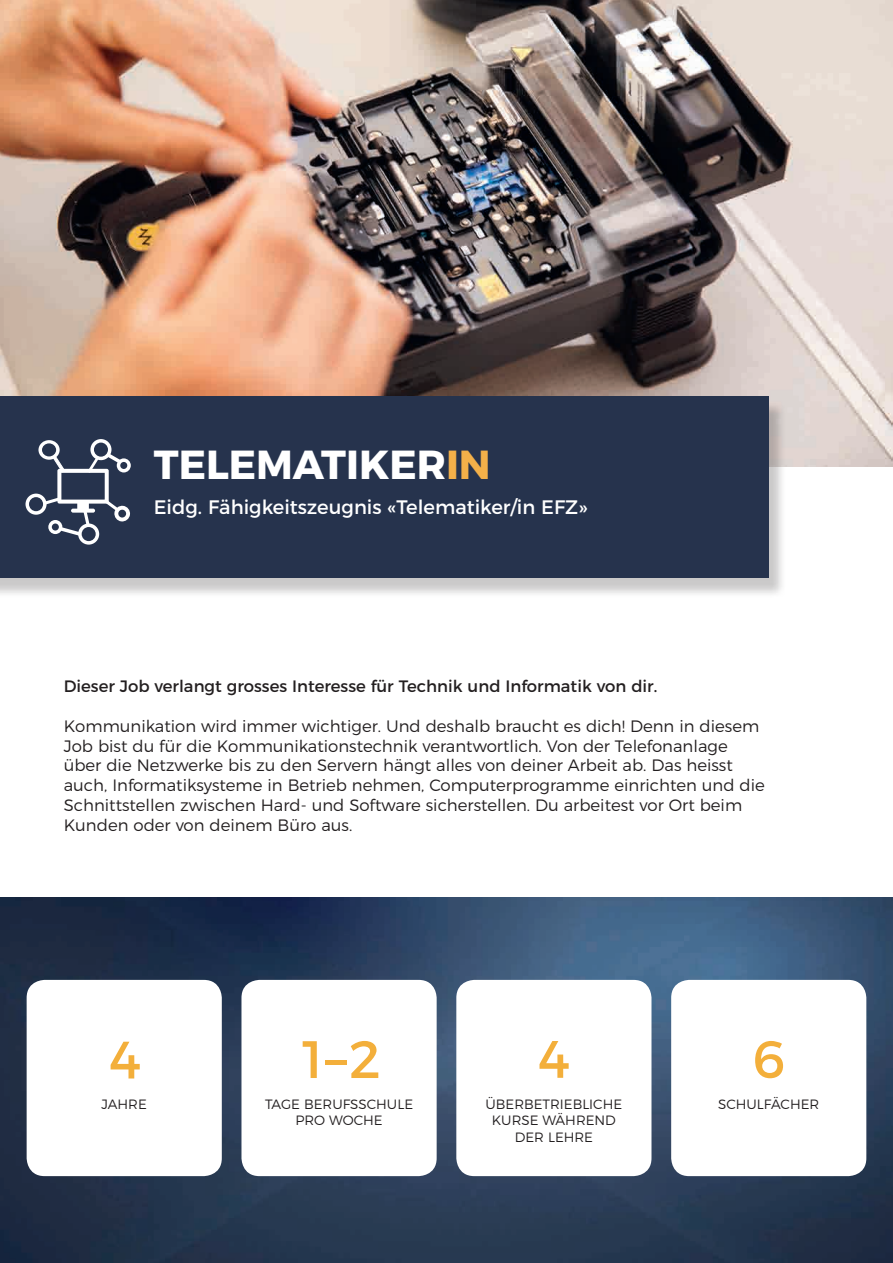
<style>
.page{position:relative;width:893px;height:1263px;background:#fff}
.page>*{position:absolute;margin:0;border:0;box-sizing:border-box;transform-origin:0 0}
.t1{font:52.5px "Montserrat";color:#f3af3b}
.t2{font:700 40.5px "Montserrat";color:#fff}
.t3{font:19.5px "Montserrat";color:#fff}
.t4{font:300 16.5px/19.8px "Montserrat";color:#231f20}
.t5{font:16.5px "Montserrat";color:#231f20}
.t6{font:300 13.5px/16.2px "Montserrat";color:#231f20;text-align:center}
.s1{color:#f3b049}
</style>
<div class="page">
<img style="left:0;top:897px;width:893px;height:366px">
<img style="left:0;top:0;width:893px;height:467px">
<div style="left:27px;top:980px;width:195px;height:196px;background:#fff;border-radius:18px"></div>
<div style="left:241px;top:980px;width:196px;height:196px;background:#fff;border-radius:18px"></div>
<div style="left:456px;top:980px;width:195px;height:196px;background:#fff;border-radius:18px"></div>
<div style="left:671px;top:980px;width:195px;height:196px;background:#fff;border-radius:18px"></div>
<div style="left:0;top:400px;width:786px;height:198px;background:#231f20;opacity:.24"></div>
<div style="left:0;top:396px;width:769px;height:182px;background:#26334d"></div>
<svg style="left:26px;top:439px;width:105px;height:106px"></svg>
<h2 class="t2" style="left:154px;top:432px;width:338px">TELEMATIKER<span class="s1">IN</span></h2>
<p class="t3" style="left:154px;top:492px;width:435px">Eidg. Fähigkeitszeugnis «Telematiker/in EFZ»</p>
<p class="t5" style="left:64px;top:673px;width:595px">Dieser Job verlangt grosses Interesse für Technik und Informatik von dir.</p>
<p class="t4" style="left:64px;top:714px;width:702px">Kommunikation wird immer wichtiger. Und deshalb braucht es dich! Denn in diesem Job bist du für die Kommunikationstechnik verantwortlich. Von der Telefonanlage über die Netzwerke bis zu den Servern hängt alles von deiner Arbeit ab. Das heisst auch, Informatiksysteme in Betrieb nehmen, Computerprogramme einrichten und die Schnittstellen zwischen Hard- und Software sicherstellen. Du arbeitest vor Ort beim Kunden oder von deinem Büro aus.</p>
<h1 class="t1" style="left:109px;top:1018px;width:34px">4</h1>
<h1 class="t1" style="left:297px;top:1017px;width:72px">1–2</h1>
<h1 class="t1" style="left:538px;top:1017px;width:34px">4</h1>
<h1 class="t1" style="left:753px;top:1017px;width:21px">6</h1>
<p class="t6" style="left:102px;top:1095px;width:47px">JAHRE</p>
<p class="t6" style="left:265px;top:1095px;width:150px">TAGE BERUFSSCHULE<br>PRO WOCHE</p>
<p class="t6" style="left:486px;top:1095px;width:138px">ÜBERBETRIEBLICHE<br>KURSE WÄHREND<br>DER LEHRE</p>
<p class="t6" style="left:718px;top:1095px;width:103px">SCHULFÄCHER</p>
</div>
